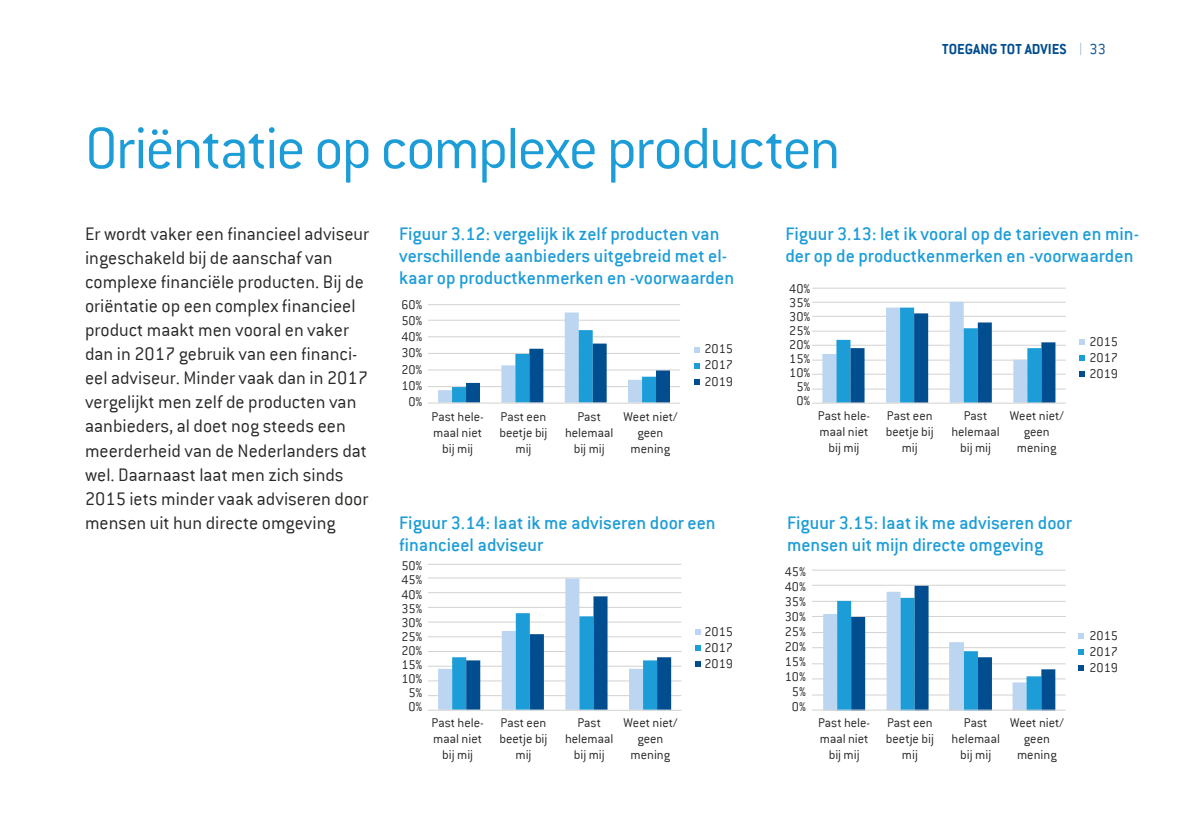
<style>
.page{position:relative;width:1191px;height:840px;background:#fff}
.page>*{position:absolute;margin:0;border:0;box-sizing:border-box;transform-origin:0 0}
.t1{font:300 64px "Conduit ITC";letter-spacing:-.03em;color:#1d9dd8}
.t2{font:300 20px/24px "Conduit ITC";color:#282827}
.t3{font:500 20px/22px "Conduit ITC";color:#1d9dd8}
.t4{font:700 16px "Conduit ITC";color:#004d8f}
.t5{font:300 14px/16px "Conduit ITC";color:#282827;text-align:center}
.s1{font-family:"Intro";font-weight:100}
.s2{font-weight:300}
</style>
<div class="page">
<hr style="left:428px;top:304px;width:252px;height:1px;background:#d2d2d1">
<hr style="left:428px;top:320px;width:252px;height:1px;background:#d2d2d1">
<hr style="left:428px;top:336px;width:252px;height:1px;background:#d2d2d1">
<hr style="left:428px;top:353px;width:252px;height:1px;background:#d2d2d1">
<hr style="left:428px;top:369px;width:252px;height:1px;background:#d2d2d1">
<hr style="left:428px;top:386px;width:252px;height:1px;background:#d2d2d1">
<svg style="left:438px;top:312px;width:232px;height:90px"></svg>
<hr style="left:428px;top:402px;width:252px;height:1px;background:#d2d2d1">
<svg style="left:694px;top:347px;width:5px;height:5px"></svg>
<svg style="left:694px;top:363px;width:5px;height:5px"></svg>
<svg style="left:694px;top:379px;width:5px;height:5px"></svg>
<hr style="left:812px;top:288px;width:253px;height:1px;background:#d2d2d1">
<hr style="left:812px;top:302px;width:253px;height:1px;background:#d2d2d1">
<hr style="left:812px;top:316px;width:253px;height:1px;background:#d2d2d1">
<hr style="left:812px;top:330px;width:253px;height:1px;background:#d2d2d1">
<hr style="left:812px;top:345px;width:253px;height:1px;background:#d2d2d1">
<hr style="left:812px;top:359px;width:253px;height:1px;background:#d2d2d1">
<hr style="left:812px;top:373px;width:253px;height:1px;background:#d2d2d1">
<hr style="left:812px;top:388px;width:253px;height:1px;background:#d2d2d1">
<svg style="left:822px;top:301px;width:233px;height:101px"></svg>
<hr style="left:812px;top:402px;width:253px;height:1px;background:#d2d2d1">
<svg style="left:1079px;top:339px;width:6px;height:5px"></svg>
<svg style="left:1079px;top:355px;width:6px;height:6px"></svg>
<svg style="left:1079px;top:371px;width:6px;height:6px"></svg>
<hr style="left:428px;top:563px;width:253px;height:1px;background:#d2d2d1">
<hr style="left:428px;top:577px;width:253px;height:1px;background:#d2d2d1">
<hr style="left:428px;top:592px;width:253px;height:1px;background:#d2d2d1">
<hr style="left:428px;top:606px;width:253px;height:1px;background:#d2d2d1">
<hr style="left:428px;top:621px;width:253px;height:1px;background:#d2d2d1">
<hr style="left:428px;top:636px;width:253px;height:1px;background:#d2d2d1">
<hr style="left:428px;top:650px;width:253px;height:1px;background:#d2d2d1">
<hr style="left:428px;top:665px;width:253px;height:1px;background:#d2d2d1">
<hr style="left:428px;top:680px;width:253px;height:1px;background:#d2d2d1">
<hr style="left:428px;top:695px;width:253px;height:1px;background:#d2d2d1">
<svg style="left:438px;top:578px;width:233px;height:131px"></svg>
<hr style="left:428px;top:709px;width:253px;height:1px;background:#d2d2d1">
<svg style="left:695px;top:629px;width:6px;height:5px"></svg>
<svg style="left:695px;top:645px;width:6px;height:5px"></svg>
<svg style="left:695px;top:661px;width:6px;height:5px"></svg>
<hr style="left:812px;top:569px;width:253px;height:1px;background:#d2d2d1">
<hr style="left:812px;top:584px;width:253px;height:1px;background:#d2d2d1">
<hr style="left:812px;top:600px;width:253px;height:1px;background:#d2d2d1">
<hr style="left:812px;top:615px;width:253px;height:1px;background:#d2d2d1">
<hr style="left:812px;top:632px;width:253px;height:1px;background:#d2d2d1">
<hr style="left:812px;top:647px;width:253px;height:1px;background:#d2d2d1">
<hr style="left:812px;top:663px;width:253px;height:1px;background:#d2d2d1">
<hr style="left:812px;top:678px;width:253px;height:1px;background:#d2d2d1">
<hr style="left:812px;top:694px;width:253px;height:1px;background:#d2d2d1">
<svg style="left:823px;top:585px;width:232px;height:124px"></svg>
<hr style="left:812px;top:709px;width:253px;height:1px;background:#d2d2d1">
<svg style="left:1078px;top:633px;width:6px;height:5px"></svg>
<svg style="left:1078px;top:649px;width:6px;height:5px"></svg>
<svg style="left:1078px;top:665px;width:6px;height:5px"></svg>
<h1 class="t1" style="left:85px;top:113px;width:757px">Oriëntatie op complexe producten</h1>
<p class="t4" style="left:942px;top:40px;width:165px">TOEGANG TOT ADVIES <span class="s1">|</span> <span class="s2">33</span></p>
<p class="t2" style="left:85px;top:222px;width:286px">Er wordt vaker een financieel adviseur ingeschakeld bij de aanschaf van complexe financiële producten. Bij de oriëntatie op een complex financieel product maakt men vooral en vaker dan in 2017 gebruik van een financi&shy;eel adviseur. Minder vaak dan in 2017 vergelijkt men zelf de producten van aanbieders, al doet nog steeds een meerderheid van de Nederlanders dat wel. Daarnaast laat men zich sinds 2015 iets minder vaak adviseren door mensen uit hun directe omgeving</p>
<h2 class="t3" style="left:785px;top:223px;width:355px">Figuur 3.13: let ik vooral op de tarieven en min&shy;der op de productkenmerken en -voorwaarden</h2>
<h2 class="t3" style="left:399px;top:223px;width:336px">Figuur 3.12: vergelijk ik zelf producten van verschillende aanbieders uitgebreid met el&shy;kaar op productkenmerken en -voorwaarden</h2>
<p class="t5" style="left:789px;top:281px;width:23px;line-height:14px">40%<br>35%<br>30%<br>25%<br>20%<br>15%<br>10%<br>5%<br>0%</p>
<p class="t5" style="left:401px;top:297px;width:23px">60%<br>50%<br>40%<br>30%<br>20%<br>10%<br>0%</p>
<p class="t5" style="left:1089px;top:333px;width:30px;text-align:justify">2015<br>2017<br>2019</p>
<p class="t5" style="left:704px;top:341px;width:30px;text-align:justify">2015<br>2017<br>2019</p>
<p class="t5" style="left:1009px;top:408px;width:55px">Weet niet/ geen mening</p>
<p class="t5" style="left:818px;top:408px;width:54px">Past hele&shy;maal niet bij mij</p>
<p class="t5" style="left:885px;top:408px;width:50px">Past een beetje bij mij</p>
<p class="t5" style="left:951px;top:408px;width:50px">Past helemaal bij mij</p>
<p class="t5" style="left:623px;top:408px;width:55px">Weet niet/ geen mening</p>
<p class="t5" style="left:431px;top:408px;width:54px">Past hele&shy;maal niet bij mij</p>
<p class="t5" style="left:499px;top:408px;width:50px">Past een beetje bij mij</p>
<p class="t5" style="left:565px;top:408px;width:50px">Past helemaal bij mij</p>
<h2 class="t3" style="left:399px;top:511px;width:318px">Figuur 3.14: laat ik me adviseren door een financieel adviseur</h2>
<h2 class="t3" style="left:787px;top:511px;width:286px">Figuur 3.15: laat ik me adviseren door mensen uit mijn directe omgeving</h2>
<p class="t5" style="left:401px;top:558px;width:23px;line-height:14px">50%<br>45%<br>40%<br>35%<br>30%<br>25%<br>20%<br>15%<br>10%<br>5%<br>0%</p>
<p class="t5" style="left:785px;top:563px;width:23px;line-height:15px">45%<br>40%<br>35%<br>30%<br>25%<br>20%<br>15%<br>10%<br>5%<br>0%</p>
<p class="t5" style="left:704px;top:623px;width:30px;text-align:justify">2015<br>2017<br>2019</p>
<p class="t5" style="left:1089px;top:627px;width:30px;text-align:justify">2015<br>2017<br>2019</p>
<p class="t5" style="left:623px;top:714px;width:55px">Weet niet/ geen mening</p>
<p class="t5" style="left:1010px;top:714px;width:55px">Weet niet/ geen mening</p>
<p class="t5" style="left:431px;top:714px;width:54px">Past hele&shy;maal niet bij mij</p>
<p class="t5" style="left:818px;top:714px;width:54px">Past hele&shy;maal niet bij mij</p>
<p class="t5" style="left:499px;top:714px;width:50px">Past een beetje bij mij</p>
<p class="t5" style="left:886px;top:714px;width:50px">Past een beetje bij mij</p>
<p class="t5" style="left:565px;top:714px;width:50px">Past helemaal bij mij</p>
<p class="t5" style="left:951px;top:714px;width:50px">Past helemaal bij mij</p>
</div>
